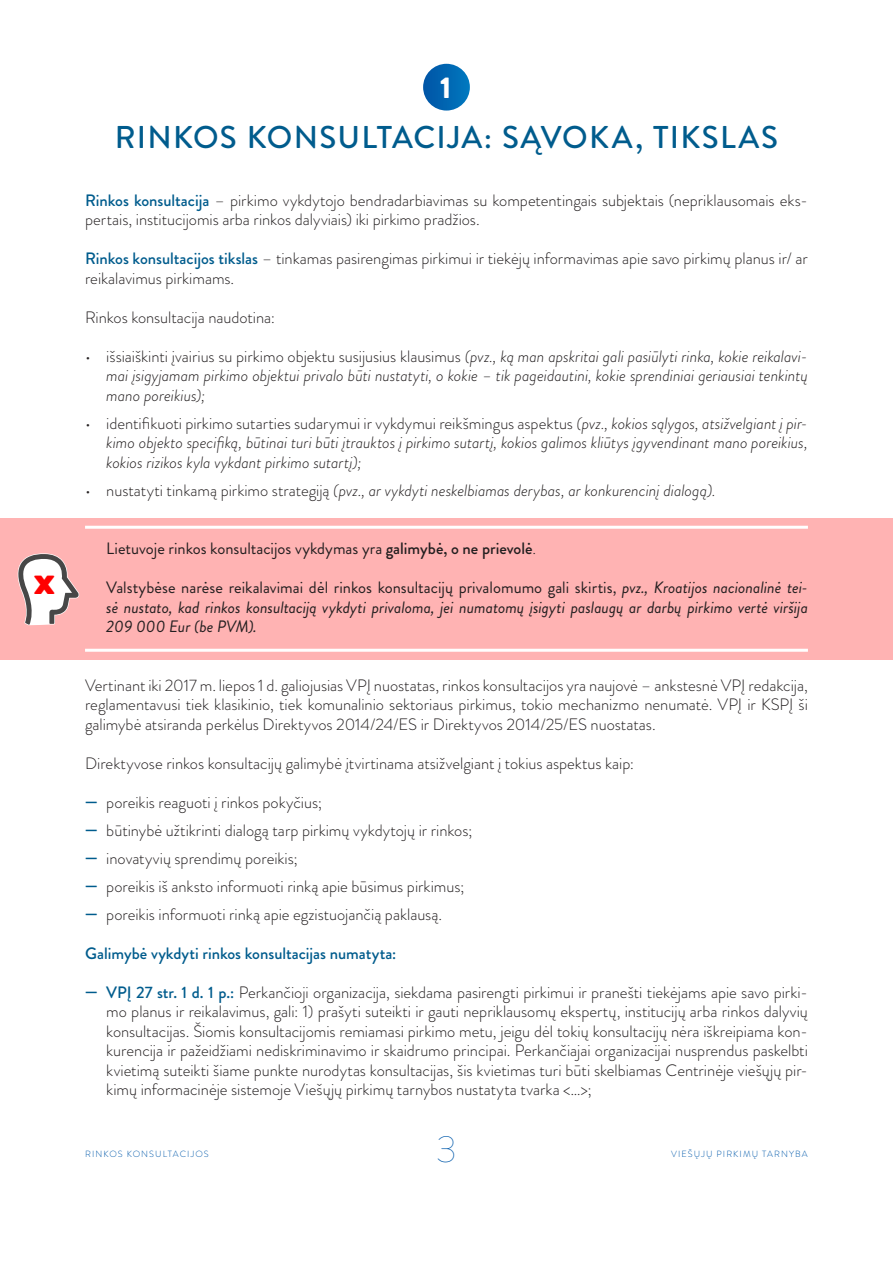
<style>
.page{position:relative;width:893px;height:1263px;background:#fff}
.page>*{position:absolute;margin:0;border:0;box-sizing:border-box;transform-origin:0 0}
.t1{font:100 37.5px "Brandon Grotesque";color:#0059aa}
.Turinys{font:500 31.5px "Brandon Grotesque";letter-spacing:.035em;color:#005c8d}
.t2{font:900 30px "Brandon Grotesque";color:#fff}
.txt5{font:300 16.5px/19.5px "Brandon Grotesque";color:#231f20;text-align:justify}
.txt{font:300 16.5px/19.5px "Brandon Grotesque";letter-spacing:-.005em;color:#231f20}
.txt5-2{font:italic 300 16.5px/19.5px "Brandon Grotesque";color:#231f20;text-align:justify}
.txt-2{font:italic 16.5px/19.5px "Brandon Grotesque";color:#231f20;text-align:justify}
.txt-3{font:16.5px "Brandon Grotesque";color:#231f20}
.txt-4{font:500 16.5px "Brandon Grotesque";color:#005c8d}
.t3{font:300 9px "Brandon Grotesque";letter-spacing:.12em;color:#0059aa}
.s1{font-weight:500;color:#005c8d}
.s2{font-style:normal}
.s3{font-weight:500}
.s4{font-weight:300}
.s5{font-weight:900;color:#005c8d}
</style>
<div class="page">
<div style="left:0;top:519px;width:893px;height:141px;background:#ffb3b3"></div>
<div style="left:423px;top:64px;width:47px;height:47px;background:linear-gradient(to right,#0255a6,#027abf);border-radius:23px"></div>
<hr style="left:85px;top:526px;width:723px;height:3px;background:#fff">
<hr style="left:85px;top:649px;width:723px;height:3px;background:#fff">
<svg style="left:17px;top:553px;width:63px;height:73px"></svg>
<p class="t2" style="left:440px;top:66px;width:13px">1</p>
<p class="Turinys" style="left:115px;top:116px;width:665px">RINKOS KONSULTACIJA: SĄVOKA, TIKSLAS</p>
<p class="txt" style="left:85px;top:190px;width:724px"><span class="s1">Rinkos konsultacija</span> – pirkimo vykdytojo bendradarbiavimas su kompetentingais subjektais (nepriklausomais eks&shy;pertais, institucijomis arba rinkos dalyviais) iki pirkimo pradžios.</p>
<p class="txt" style="left:85px;top:249px;width:724px"><span class="s1">Rinkos konsultacijos tikslas</span> – tinkamas pasirengimas pirkimui ir tiekėjų informavimas apie savo pirkimų planus ir/ ar reikalavimus pirkimams.</p>
<p class="txt" style="left:85px;top:307px;width:192px">Rinkos konsultacija naudotina:</p>
<p class="txt5-2" style="left:106px;top:346px;width:703px;text-indent:-21px"><span class="s2">• išsiaiškinti įvairius su pirkimo objektu susijusius klausimus</span> (pvz., ką man apskritai gali pasiūlyti rinka, kokie reikalavi&shy;mai įsigyjamam pirkimo objektui privalo būti nustatyti, o kokie – tik pageidautini, kokie sprendiniai geriausiai tenkintų mano poreikius);</p>
<p class="txt5-2" style="left:106px;top:413px;width:703px;text-indent:-21px"><span class="s2">• identifikuoti pirkimo sutarties sudarymui ir vykdymui reikšmingus aspektus</span> (pvz., kokios sąlygos, atsižvelgiant į pir&shy;kimo objekto specifiką, būtinai turi būti įtrauktos į pirkimo sutartį, kokios galimos kliūtys įgyvendinant mano poreikius, kokios rizikos kyla vykdant pirkimo sutartį);</p>
<p class="txt5-2" style="left:85px;top:480px;width:632px"><span class="s2">• nustatyti tinkamą pirkimo strategiją</span> (pvz., ar vykdyti neskelbiamas derybas, ar konkurencinį dialogą).</p>
<p class="txt-3" style="left:106px;top:537px;width:431px">Lietuvoje rinkos konsultacijos vykdymas yra <span class="s3">galimybė, o ne prievolė</span><span class="s4">.</span></p>
<p class="txt-2" style="left:106px;top:578px;width:703px"><span class="s2">Valstybėse narėse reikalavimai dėl rinkos konsultacijų privalomumo gali skirtis,</span> pvz., Kroatijos nacionalinė tei&shy;sė nustato, kad rinkos konsultaciją vykdyti privaloma, jei numatomų įsigyti paslaugų ar darbų pirkimo vertė viršija 209 000 Eur (be PVM).</p>
<p class="txt" style="left:85px;top:675px;width:724px;text-align:justify">Vertinant iki 2017 m. liepos 1 d. galiojusias VPĮ nuostatas, rinkos konsultacijos yra naujovė – ankstesnė VPĮ redakcija, reglamentavusi tiek klasikinio, tiek komunalinio sektoriaus pirkimus, tokio mechanizmo nenumatė. VPĮ ir KSPĮ ši galimybė atsiranda perkėlus Direktyvos 2014/24/ES ir Direktyvos 2014/25/ES nuostatas.</p>
<p class="txt" style="left:85px;top:753px;width:551px">Direktyvose rinkos konsultacijų galimybė įtvirtinama atsižvelgiant į tokius aspektus kaip:</p>
<p class="txt5" style="left:85px;top:792px;width:239px"><span class="s5">—</span> poreikis reaguoti į rinkos pokyčius;</p>
<p class="txt5" style="left:85px;top:820px;width:389px"><span class="s5">—</span> būtinybė užtikrinti dialogą tarp pirkimų vykdytojų ir rinkos;</p>
<p class="txt5" style="left:85px;top:848px;width:214px"><span class="s5">—</span> inovatyvių sprendimų poreikis;</p>
<p class="txt5" style="left:85px;top:876px;width:381px"><span class="s5">—</span> poreikis iš anksto informuoti rinką apie būsimus pirkimus;</p>
<p class="txt5" style="left:85px;top:904px;width:359px"><span class="s5">—</span> poreikis informuoti rinką apie egzistuojančią paklausą.</p>
<p class="txt-4" style="left:85px;top:942px;width:313px">Galimybė vykdyti rinkos konsultacijas numatyta:</p>
<p class="txt5" style="left:106px;top:982px;width:703px;text-indent:-21px"><span class="s5">—</span> <span class="s1">VPĮ 27 str. 1 d. 1 p.:</span> Perkančioji organizacija, siekdama pasirengti pirkimui ir pranešti tiekėjams apie savo pirki&shy;mo planus ir reikalavimus, gali: 1) prašyti suteikti ir gauti nepriklausomų ekspertų, institucijų arba rinkos dalyvių konsultacijas. Šiomis konsultacijomis remiamasi pirkimo metu, jeigu dėl tokių konsultacijų nėra iškreipiama kon&shy;kurencija ir pažeidžiami nediskriminavimo ir skaidrumo principai. Perkančiajai organizacijai nusprendus paskelbti kvietimą suteikti šiame punkte nurodytas konsultacijas, šis kvietimas turi būti skelbiamas Centrinėje viešųjų pir&shy;kimų informacinėje sistemoje Viešųjų pirkimų tarnybos nustatyta tvarka &lt;…&gt;;</p>
<p class="t3" style="left:85px;top:1148px;width:125px">RINKOS KONSULTACIJOS</p>
<h1 class="t1" style="left:436px;top:1123px;width:23px">3</h1>
<p class="t3" style="left:671px;top:1148px;width:138px">VIEŠŲJŲ PIRKIMŲ TARNYBA</p>
</div>
